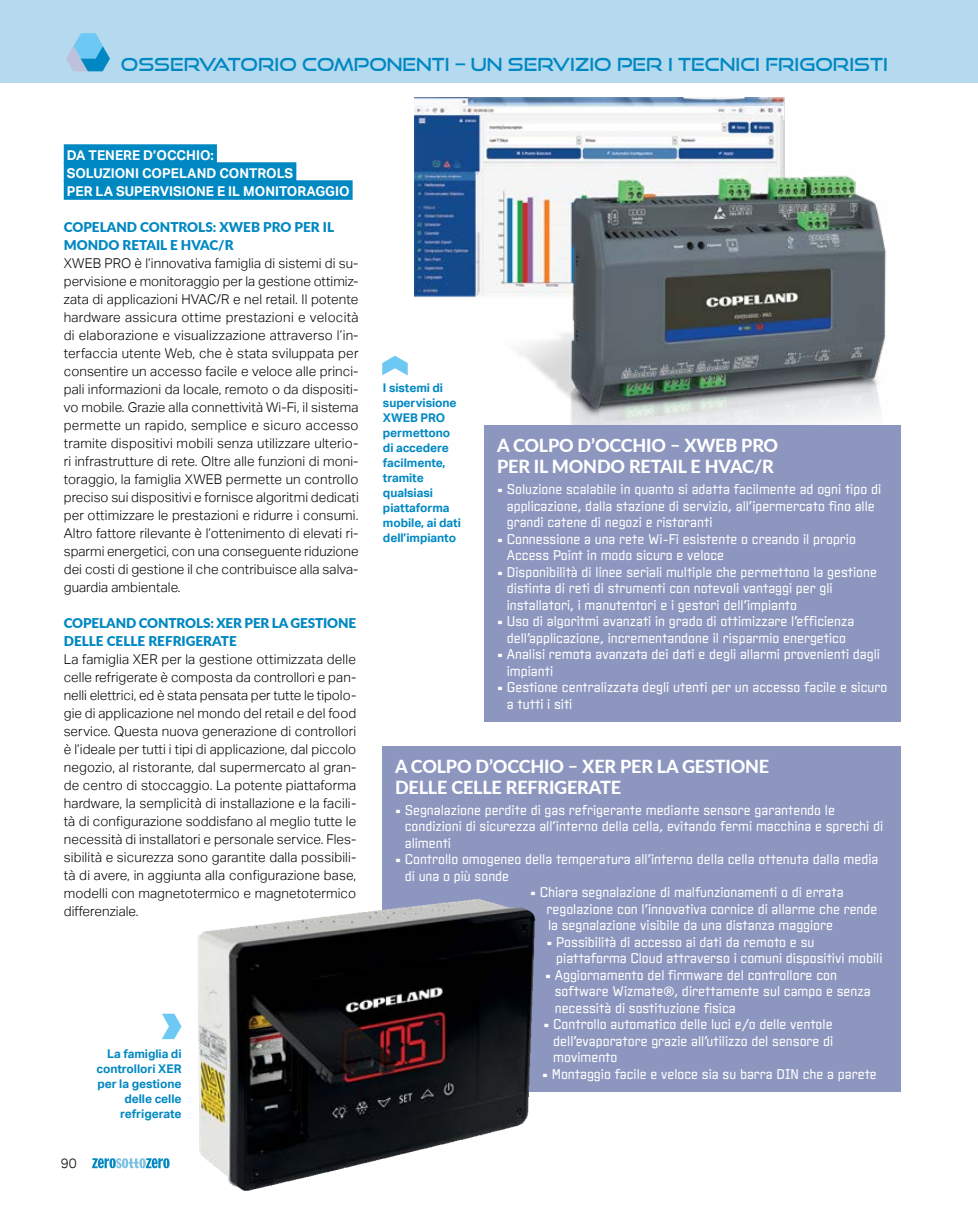
<style>
.page{position:relative;width:978px;height:1212px;background:#fff}
.page>*{position:absolute;margin:0;border:0;box-sizing:border-box;transform-origin:0 0}
.ZZ_BoxTitolo{font:800 18px/21px "Lato";letter-spacing:-.01em;color:#fff}
.t1{font:18px "Good Times Rg";color:#0088c2}
.ZZ_testo{font:300 13.5px/18px "Aktiv Grotesk";letter-spacing:.005em;color:#000;text-align:justify}
.ZZ_BoxTitolo-2{font:13.5px/16.5px "Clicker";color:#fff}
.ZZ_testo-2{font:700 13.5px "Aktiv Grotesk";color:#fff}
.ZZ_testo-3{font:900 13.5px/18px "Lato";letter-spacing:-.01em;color:#0088c2}
.ZZ_Titoletto{font:900 13.5px/18px "Lato";color:#0088c2}
.ZZ_Didascalia{font:700 12px/15px "Aktiv Grotesk";letter-spacing:-.005em;color:#0088c2}
</style>
<div class="page">
<svg style="left:92px;top:1158px;width:78px;height:10px"></svg>
<div style="left:0;top:0;width:978px;height:83px;background:#b5daef"></div>
<svg style="left:66px;top:33px;width:44px;height:38px"></svg>
<img style="left:415px;top:98px;width:471px;height:327px">
<div style="left:64px;top:144px;width:153px;height:20px;background:#0088c2"></div>
<div style="left:64px;top:162px;width:232px;height:20px;background:#0088c2"></div>
<div style="left:64px;top:180px;width:289px;height:20px;background:#0088c2"></div>
<div style="left:484px;top:425px;width:417px;height:296px;background:#8d96bf"></div>
<div style="left:382px;top:746px;width:519px;height:345px;background:#8d96bf"></div>
<svg style="left:382px;top:356px;width:26px;height:19px"></svg>
<svg style="left:162px;top:1014px;width:20px;height:25px"></svg>
<img style="left:197px;top:899px;width:281px;height:292px">
<h1 class="t1" style="left:121px;top:54px;width:768px">OSSERVATORIO COMPONENTI – UN SERVIZIO PER I TECNICI FRIGORISTI</h1>
<p class="ZZ_testo-2" style="left:67px;top:147px;width:149px">DA TENERE D’OCCHIO:</p>
<p class="ZZ_testo-2" style="left:67px;top:165px;width:228px">SOLUZIONI COPELAND CONTROLS</p>
<p class="ZZ_testo-2" style="left:67px;top:183px;width:284px">PER LA SUPERVISIONE E IL MONITORAGGIO</p>
<p class="ZZ_Titoletto" style="left:64px;top:217px;width:272px">COPELAND CONTROLS: XWEB PRO PER IL<br>MONDO RETAIL E HVAC/R</p>
<p class="ZZ_testo" style="left:64px;top:254px;width:296px">XWEB PRO è l’innovativa famiglia di sistemi di su&shy;pervisione e monitoraggio per la gestione ottimiz&shy;zata di applicazioni HVAC/R e nel retail. Il potente hardware assicura ottime prestazioni e velocità di elaborazione e visualizzazione attraverso l’in&shy;terfaccia utente Web, che è stata sviluppata per consentire un accesso facile e veloce alle princi&shy;pali informazioni da locale, remoto o da dispositi&shy;vo mobile. Grazie alla connettività Wi-Fi, il sistema permette un rapido, semplice e sicuro accesso tramite dispositivi mobili senza utilizzare ulterio&shy;ri infrastrutture di rete. Oltre alle funzioni di moni&shy;toraggio, la famiglia XWEB permette un controllo preciso sui dispositivi e fornisce algoritmi dedicati per ottimizzare le prestazioni e ridurre i consumi.<br>Altro fattore rilevante è l’ottenimento di elevati ri&shy;sparmi energetici, con una conseguente riduzione dei costi di gestione il che contribuisce alla salva&shy;guardia ambientale.</p>
<p class="ZZ_testo-3" style="left:64px;top:613px;width:294px">COPELAND CONTROLS: XER PER LA GESTIONE<br>DELLE CELLE REFRIGERATE</p>
<p class="ZZ_testo" style="left:64px;top:650px;width:294px">La famiglia XER per la gestione ottimizzata delle celle refrigerate è composta da controllori e pan&shy;nelli elettrici, ed è stata pensata per tutte le tipolo&shy;gie di applicazione nel mondo del retail e del food service. Questa nuova generazione di controllori è l’ideale per tutti i tipi di applicazione, dal piccolo negozio, al ristorante, dal supermercato al gran&shy;de centro di stoccaggio. La potente piattaforma hardware, la semplicità di installazione e la facili&shy;tà di configurazione soddisfano al meglio tutte le necessità di installatori e personale service. Fles&shy;sibilità e sicurezza sono garantite dalla possibili&shy;tà di avere, in aggiunta alla configurazione base, modelli con magnetotermico e magnetotermico differenziale.</p>
<p class="ZZ_testo" style="left:61px;top:1154px;width:17px">90</p>
<p class="ZZ_Didascalia" style="left:97px;top:1046px;width:86px;text-align:right">La famiglia di controllori XER per la gestione delle celle refrigerate</p>
<p class="ZZ_Didascalia" style="left:383px;top:381px;width:79px">I sistemi di supervisione<br>XWEB PRO permettono di accedere facilmente, tramite qualsiasi piattaforma mobile, ai dati dell’impianto</p>
<p class="ZZ_BoxTitolo" style="left:497px;top:434px;width:283px">A COLPO D’OCCHIO – XWEB PRO<br>PER IL MONDO RETAIL E HVAC/R</p>
<p class="ZZ_BoxTitolo-2" style="left:507px;top:480px;width:376px;text-indent:-10px">• Soluzione scalabile in quanto si adatta facilmente ad ogni tipo di applicazione, dalla stazione di servizio, all’ipermercato fino alle grandi catene di negozi e ristoranti</p>
<p class="ZZ_BoxTitolo-2" style="left:507px;top:530px;width:351px;text-indent:-10px">• Connessione a una rete Wi-Fi esistente o creando il proprio<br>Access Point in modo sicuro e veloce</p>
<p class="ZZ_BoxTitolo-2" style="left:507px;top:563px;width:372px;text-indent:-10px">• Disponibilità di linee seriali multiple che permettono la gestione distinta di reti di strumenti con notevoli vantaggi per gli installatori, i manutentori e i gestori dell’impianto</p>
<p class="ZZ_BoxTitolo-2" style="left:497px;top:612px;width:359px;text-align:center">• Uso di algoritmi avanzati in grado di ottimizzare l’efficienza dell’applicazione, incrementandone il risparmio energetico</p>
<p class="ZZ_BoxTitolo-2" style="left:507px;top:645px;width:375px;text-indent:-10px">• Analisi remota avanzata dei dati e degli allarmi provenienti dagli impianti</p>
<p class="ZZ_BoxTitolo-2" style="left:507px;top:678px;width:382px;text-indent:-10px">• Gestione centralizzata degli utenti per un accesso facile e sicuro a tutti i siti</p>
<p class="ZZ_BoxTitolo" style="left:395px;top:755px;width:376px">A COLPO D’OCCHIO – XER PER LA GESTIONE<br>DELLE CELLE REFRIGERATE</p>
<p class="ZZ_BoxTitolo-2" style="left:405px;top:801px;width:480px;text-indent:-10px">• Segnalazione perdite di gas refrigerante mediante sensore garantendo le condizioni di sicurezza all’interno della cella, evitando fermi macchina e sprechi di alimenti</p>
<p class="ZZ_BoxTitolo-2" style="left:405px;top:850px;width:475px;text-indent:-10px">• Controllo omogeneo della temperatura all’interno della cella ottenuta dalla media di una o più sonde</p>
<p class="ZZ_BoxTitolo-2" style="left:547px;top:883px;width:332px;text-indent:-16px">• Chiara segnalazione di malfunzionamenti o di errata regolazione con l’innovativa cornice di allarme che rende la segnalazione visibile da una distanza maggiore</p>
<p class="ZZ_BoxTitolo-2" style="left:556px;top:933px;width:328px;text-indent:-10px">• Possibilità di accesso ai dati da remoto e su piattaforma Cloud attraverso i comuni dispositivi mobili</p>
<p class="ZZ_BoxTitolo-2" style="left:555px;top:966px;width:317px;text-indent:-10px">• Aggiornamento del firmware del controllore con software Wizmate®, direttamente sul campo e senza necessità di sostituzione fisica</p>
<p class="ZZ_BoxTitolo-2" style="left:553px;top:1015px;width:282px;text-align:justify;text-indent:-10px">• Controllo automatico delle luci e/o delle ventole dell’evaporatore grazie all’utilizzo del sensore di movimento</p>
<p class="ZZ_BoxTitolo-2" style="left:542px;top:1065px;width:336px">• Montaggio facile e veloce sia su barra DIN che a parete</p>
</div>
